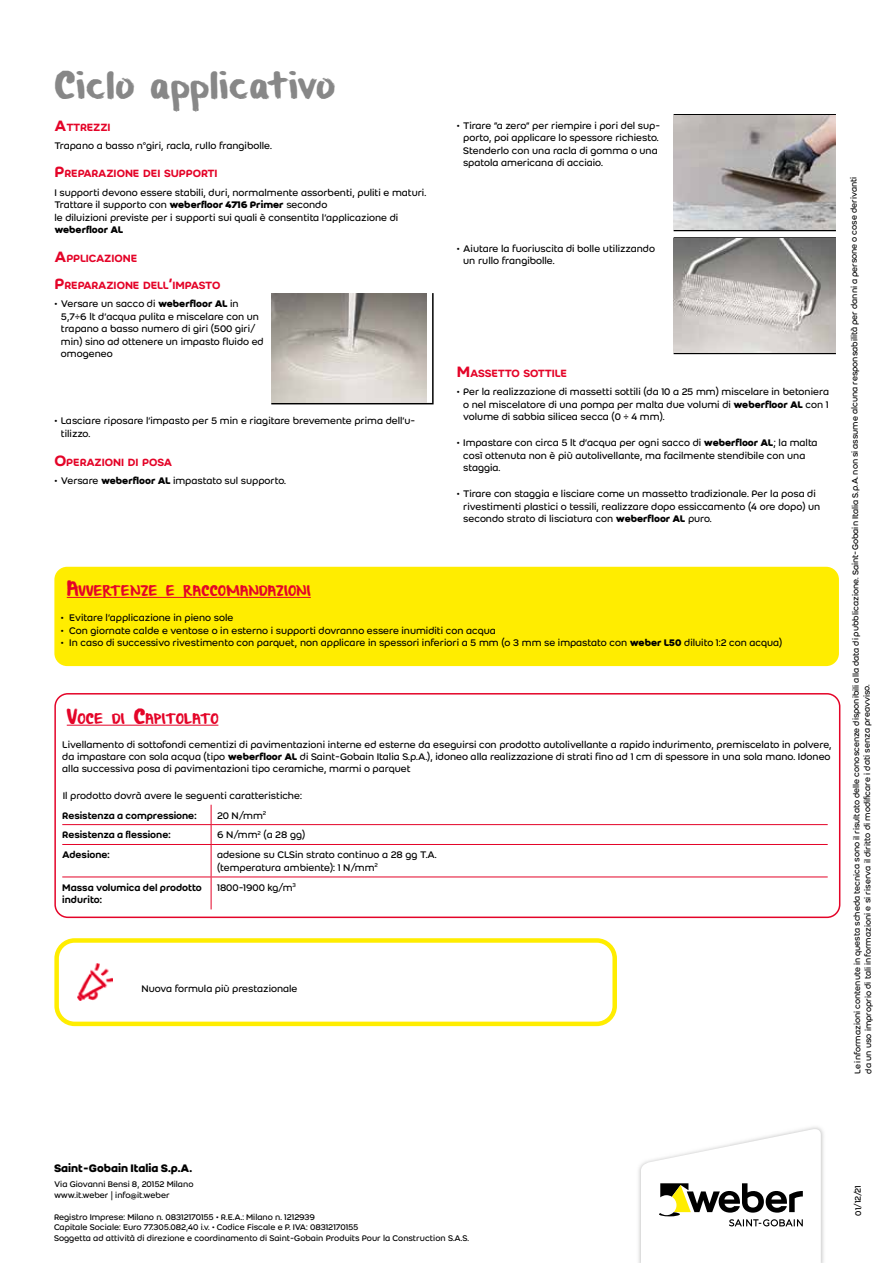
<style>
.page{position:relative;width:893px;height:1263px;background:#fff}
.page>*{position:absolute;margin:0;border:0;box-sizing:border-box;transform-origin:0 0}
.t1{font:30px "Weber Brush";letter-spacing:.015em;color:#878787}
.t2{font:700 12px "Weber";color:#000}
.t3{font:500 11.55px "Weber";letter-spacing:-.015em;color:#e40428}
.t4{font:11.55px "Weber Brush";letter-spacing:.015em;color:#e40428}
.t5{font:10.5px/12.6px "Weber";color:#000}
.t6{font:500 10.5px/12.6px "Weber";color:#000}
.t7{font:700 10.5px "Weber";color:#000}
.t8{font:9px/10.8px "Weber";letter-spacing:-.005em;color:#000}
.s1{font-size:16.5px}
.s2{font-weight:700}
</style>
<div class="page">
<img style="left:638px;top:1127px;width:186px;height:136px">
<svg style="left:641px;top:1128px;width:180px;height:135px"></svg>
<hr style="left:432px;top:293px;width:2px;height:110px;background:#000">
<hr style="left:271px;top:403px;width:163px;height:1px;background:#000">
<img style="left:271px;top:294px;width:155px;height:109px">
<hr style="left:674px;top:114px;width:162px;height:2px;background:#000">
<hr style="left:834px;top:115px;width:2px;height:115px;background:#000">
<hr style="left:674px;top:230px;width:162px;height:1px;background:#000">
<img style="left:674px;top:116px;width:161px;height:114px">
<hr style="left:674px;top:237px;width:162px;height:2px;background:#000">
<hr style="left:834px;top:239px;width:2px;height:114px;background:#000">
<hr style="left:674px;top:353px;width:162px;height:1px;background:#000">
<img style="left:674px;top:239px;width:161px;height:114px">
<div style="left:54px;top:567px;width:785px;height:99px;background:#ffed00;border-radius:13px"></div>
<hr style="left:67px;top:597px;width:244px;height:1px;background:#e40428">
<hr style="left:67px;top:725px;width:151px;height:1px;background:#e40428">
<hr style="left:62px;top:824px;width:149px;height:1px;background:#e40428">
<hr style="left:211px;top:824px;width:617px;height:1px;background:#e40428">
<svg style="left:211px;top:805px;width:1px;height:39px"></svg>
<hr style="left:62px;top:844px;width:149px;height:1px;background:#e40428">
<hr style="left:211px;top:844px;width:617px;height:1px;background:#e40428">
<hr style="left:211px;top:845px;width:1px;height:31px;background:#e40428">
<hr style="left:62px;top:876px;width:149px;height:1px;background:#e40428">
<hr style="left:211px;top:876px;width:617px;height:1px;background:#e40428">
<hr style="left:211px;top:877px;width:1px;height:32px;background:#e40428">
<div style="left:54px;top:693px;width:786px;height:225px;border:2px solid #e40428;border-radius:13px"></div>
<img style="left:77px;top:963px;width:36px;height:37px">
<div style="left:54px;top:938px;width:563px;height:88px;border:4px solid #ffed00;border-radius:18px"></div>
<h1 class="t1" style="left:54px;top:71px;width:282px">Ciclo applicativo</h1>
<p class="t3" style="left:54px;top:118px;width:58px"><span class="s1">A</span>TTREZZI</p>
<p class="t5" style="left:54px;top:139px;width:219px">Trapano a basso n°giri, racla, rullo frangibolle.</p>
<p class="t3" style="left:54px;top:165px;width:165px"><span class="s1">P</span>REPARAZIONE DEI SUPPORTI</p>
<p class="t5" style="left:54px;top:186px;width:373px">I supporti devono essere stabili, duri, normalmente assorbenti, puliti e maturi.<br>Trattare il supporto con <span class="s2">weberfloor 4716 Primer</span> secondo<br>le diluizioni previste per i supporti sui quali è consentita l’applicazione di</p>
<p class="t7" style="left:54px;top:222px;width:70px">weberfloor AL</p>
<p class="t3" style="left:54px;top:250px;width:84px"><span class="s1">A</span>PPLICAZIONE</p>
<p class="t3" style="left:54px;top:277px;width:167px"><span class="s1">P</span>REPARAZIONE DELL<span class="s1">’</span>IMPASTO</p>
<p class="t5" style="left:61px;top:297px;width:204px;text-indent:-7px">• Versare un sacco di <span class="s2">weberfloor AL</span> in 5,7÷6 lt d’acqua pulita e miscelare con un trapano a basso numero di giri (500 giri/ min) sino ad ottenere un impasto fluido ed omogeneo</p>
<p class="t5" style="left:61px;top:414px;width:356px;text-indent:-7px">• Lasciare riposare l’impasto per 5 min e riagitare brevemente prima dell’u&shy;tilizzo.</p>
<p class="t3" style="left:54px;top:453px;width:119px"><span class="s1">O</span>PERAZIONI DI POSA</p>
<p class="t5" style="left:54px;top:474px;width:233px">• Versare <span class="s2">weberfloor AL</span> impastato sul supporto.</p>
<p class="t5" style="left:463px;top:119px;width:199px;text-indent:-7px">• Tirare “a zero” per riempire i pori del sup&shy;porto, poi applicare lo spessore richiesto.<br>Stenderlo con una racla di gomma o una spatola americana di acciaio.</p>
<p class="t5" style="left:463px;top:242px;width:193px;text-indent:-7px">• Aiutare la fuoriuscita di bolle utilizzando un rullo frangibolle.</p>
<p class="t3" style="left:457px;top:365px;width:112px"><span class="s1">M</span> ASSETTO SOTTILE</p>
<p class="t5" style="left:463px;top:385px;width:367px;text-align:justify;text-indent:-7px">• Per la realizzazione di massetti sottili (da 10 a 25 mm) miscelare in betoniera o nel miscelatore di una pompa per malta due volumi di <span class="s2">weberfloor AL</span> con 1 volume di sabbia silicea secca (0 ÷ 4 mm).</p>
<p class="t5" style="left:463px;top:436px;width:356px;text-indent:-7px">• Impastare con circa 5 lt d’acqua per ogni sacco di <span class="s2">weberfloor AL</span>; la malta così ottenuta non è più autolivellante, ma facilmente stendibile con una staggia.</p>
<p class="t5" style="left:463px;top:487px;width:359px;text-indent:-7px">• Tirare con staggia e lisciare come un massetto tradizionale. Per la posa di rivestimenti plastici o tessili, realizzare dopo essiccamento (4 ore dopo) un secondo strato di lisciatura con <span class="s2">weberfloor AL</span> puro.</p>
<p class="t4" style="left:67px;top:585px;width:246px"><span class="s1">A</span>VVERTENZE E RACCOMANDAZIONI</p>
<p class="t5" style="left:61px;top:611px;width:174px">• Evitare l’applicazione in pieno sole</p>
<p class="t5" style="left:61px;top:624px;width:437px">• Con giornate calde e ventose o in esterno i supporti dovranno essere inumiditi con acqua</p>
<p class="t5" style="left:61px;top:636px;width:723px">• In caso di successivo rivestimento con parquet, non applicare in spessori inferiori a 5 mm (o 3 mm se impastato con <span class="s2">weber L50</span> diluito 1:2 con acqua)</p>
<p class="t4" style="left:67px;top:713px;width:153px"><span class="s1">V</span>OCE DI <span class="s1">C</span>APITOLATO</p>
<p class="t5" style="left:62px;top:739px;width:771px;line-height:12px;text-align:justify">Livellamento di sottofondi cementizi di pavimentazioni interne ed esterne da eseguirsi con prodotto autolivellante a rapido indurimento, premiscelato in polvere, da impastare con sola acqua (tipo <span class="s2">weberfloor AL</span> di Saint-Gobain Italia S.p.A.), idoneo alla realizzazione di strati fino ad 1 cm di spessore in una sola mano. Idoneo alla successiva posa di pavimentazioni tipo ceramiche, marmi o parquet</p>
<p class="t5" style="left:63px;top:789px;width:241px">Il prodotto dovrà avere le seguenti caratteristiche:</p>
<p class="t6" style="left:62px;top:809px;width:136px">Resistenza a compressione:</p>
<p class="t5" style="left:217px;top:809px;width:51px">20 N/mm<sup>2</sup></p>
<p class="t6" style="left:62px;top:829px;width:110px">Resistenza a flessione:</p>
<p class="t5" style="left:217px;top:829px;width:90px">6 N/mm<sup>2</sup> (a 28 gg)</p>
<p class="t6" style="left:62px;top:848px;width:49px">Adesione:</p>
<p class="t5" style="left:217px;top:848px;width:221px">adesione su CLSin strato continuo a 28 gg T.A. (temperatura ambiente): 1 N/mm<sup>2</sup></p>
<p class="t6" style="left:62px;top:881px;width:141px">Massa volumica del prodotto indurito:</p>
<p class="t5" style="left:217px;top:881px;width:80px">1800-1900 kg/m<sup>3</sup></p>
<p class="t5" style="left:141px;top:982px;width:158px">Nuova formula più prestazionale</p>
<p class="t8" style="left:850px;top:1074px;width:899px;line-height:11.9px;rotate:-90deg">Le informazioni contenute in questa scheda tecnica sono il risultato delle conoscenze disponibili alla data di pubblicazione. Saint-Gobain Italia S.p.A. non si assume alcuna responsabilità per danni a persone o cose derivanti da un uso improprio di tali informazioni e si riserva il diritto di modificare i dati senza preavviso.</p>
<p class="t2" style="left:54px;top:1159px;width:140px">Saint-Gobain Italia S.p.A.</p>
<p class="t8" style="left:54px;top:1179px;width:141px">Via Giovanni Bensi 8, 20152 Milano www.it.weber | info@it.weber</p>
<p class="t8" style="left:54px;top:1211px;width:417px">Registro Imprese: Milano n. 08312170155 • R.E.A.: Milano n. 1212939<br>Capitale Sociale: Euro 77.305.082,40 i.v. • Codice Fiscale e P. IVA: 08312170155<br>Soggetta ad attività di direzione e coordinamento di Saint-Gobain Produits Pour la Construction S.A.S.</p>
<p class="t8" style="left:852px;top:1215px;width:32px;rotate:-90deg">01/12/21</p>
</div>
